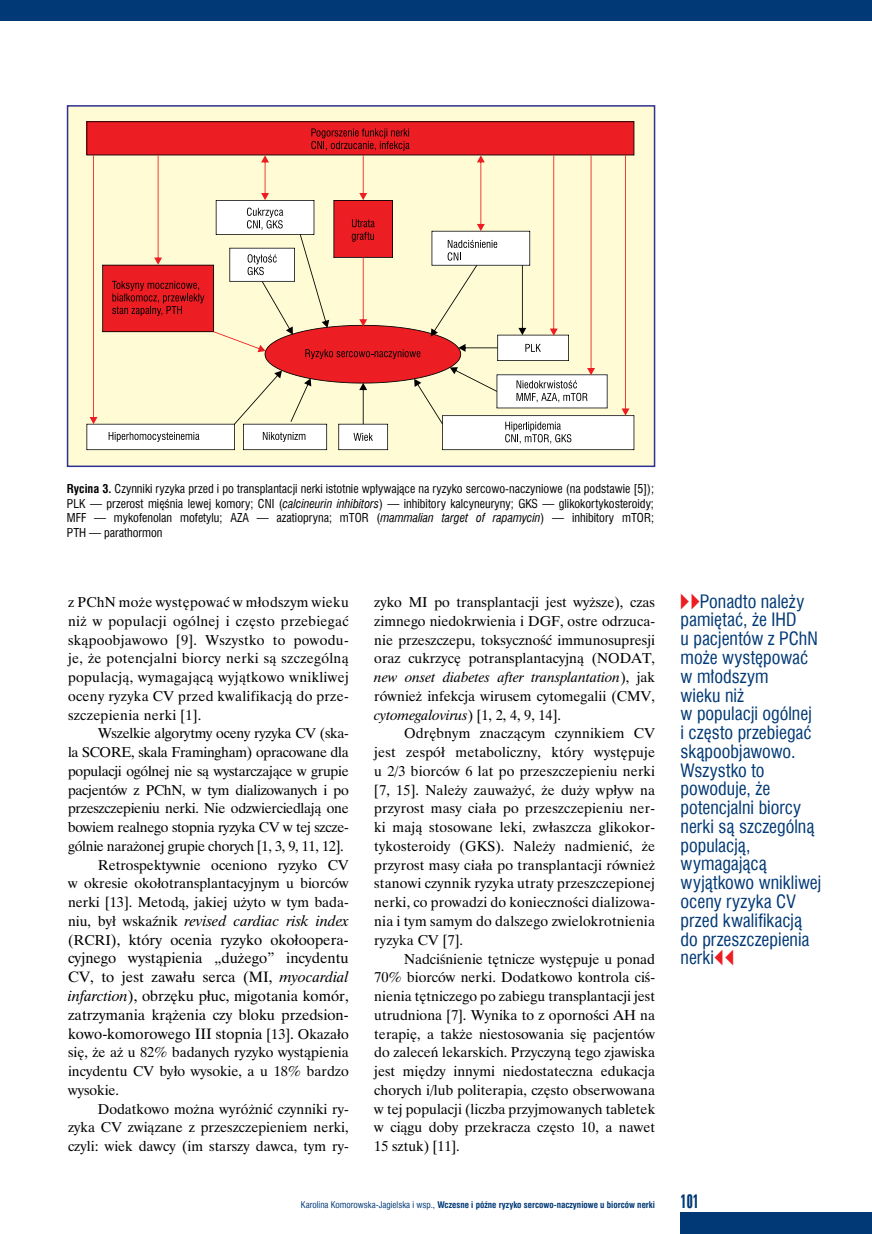
<style>
.page{position:relative;width:872px;height:1234px;background:#fff}
.page>*{position:absolute;margin:0;border:0;box-sizing:border-box;transform-origin:0 0}
.t1{font:18px/18.8px "Swis 721 Cn EU";color:#003976}
.t2{font:18px "Swis 924 EU";color:#003976}
.t3{font:15px/18.8px "Time Ibis EE";color:#000;text-align:justify}
.t4{font:14.25px/18.8px "Time Ibis EE";color:#000;text-align:justify}
.t5{font:14.25px "Time Ibis EE";letter-spacing:-.02em;color:#000}
.t6{font:12px/14.7px "Swis 721 Cn EU";color:#000;text-align:justify}
.t7{font:700 9px "Swis 721 Cn EU";color:#003976}
.s1{font-weight:700}
.s2{font-style:italic}
.s3{font-size:14.25px}
.s4{font-family:"Newspaper Pi";color:#ed1d24}
.s5{font-weight:400}
</style>
<div class="page">
<div style="left:680px;top:1212px;width:192px;height:21px;background:#003976"></div>
<div style="left:0;top:0;width:872px;height:21px;background:#003976"></div>
<div style="left:67px;top:105px;width:588px;height:362px;background:#fffcd5;border:2px solid #2e3092"></div>
<svg style="left:86px;top:121px;width:548px;height:329px"></svg>
<p class="t6" style="left:67px;top:481px;width:588px"><span class="s1">Rycina 3.</span> Czynniki ryzyka przed i po transplantacji nerki istotnie wpływające na ryzyko sercowo-naczyniowe (na podstawie [5]); PLK — przerost mięśnia lewej komory; CNI (<span class="s2">calcineurin inhibitors</span>) — inhibitory kalcyneuryny; GKS — glikokortykosteroidy; MFF — mykofenolan mofetylu; AZA — azatiopryna; mTOR (<span class="s2">mammalian target of rapamycin</span>) — inhibitory mTOR; PTH — parathormon</p>
<p class="t4" style="left:68px;top:592px;width:282px">z PChN może występować w młodszym wieku niż w populacji ogólnej i często przebiegać skąpoobjawowo [9]. Wszystko to powodu&shy;je, że potencjalni biorcy nerki są szczególną populacją, wymagającą wyjątkowo wnikliwej oceny ryzyka CV przed kwalifikacją do prze&shy;szczepienia nerki [1].</p>
<p class="t5" style="left:98px;top:724px;width:252px">Wszelkie algorytmy oceny ryzyka CV (ska-</p>
<p class="t5" style="left:68px;top:743px;width:282px">la SCORE, skala Framingham) opracowane dla</p>
<p class="t5" style="left:68px;top:762px;width:282px">populacji ogólnej nie są wystarczające w grupie</p>
<p class="t5" style="left:68px;top:780px;width:282px">pacjentów z PChN, w tym dializowanych i po</p>
<p class="t5" style="left:68px;top:799px;width:282px">przeszczepieniu nerki. Nie odzwierciedlają one</p>
<p class="t5" style="left:68px;top:818px;width:282px">bowiem realnego stopnia ryzyka CV w tej szcze-</p>
<p class="t5" style="left:68px;top:837px;width:277px">gólnie narażonej grupie chorych [1, 3, 9, 11, 12].</p>
<p class="t4" style="left:98px;top:855px;width:252px">Retrospektywnie oceniono ryzyko CV</p>
<p class="t4" style="left:68px;top:873px;width:282px">w okresie okołotransplantacyjnym u biorców</p>
<p class="t4" style="left:68px;top:892px;width:282px">nerki [13]. Metodą, jakiej użyto w tym bada-</p>
<p class="t3" style="left:68px;top:911px;width:282px"><span class="s3">niu, był wskaźnik</span> <span class="s2">revised cardiac risk index </span><span class="s3">(RCRI</span>), który ocenia ryzyko okołoopera&shy;cyjnego wystąpienia „dużego” incydentu CV, to jest zawału serca (MI, <span class="s2">myocardial infarction</span>), obrzęku płuc, migotania komór, zatrzymania krążenia czy bloku przedsion&shy;kowo-komorowego III stopnia <span class="s3">[13]</span>. <span class="s3">Okazało</span></p>
<p class="t4" style="left:68px;top:1042px;width:282px">się, że aż u 82% badanych ryzyko wystąpienia incydentu CV było wysokie, a u 18% bardzo wysokie.</p>
<p class="t4" style="left:68px;top:1098px;width:282px;text-indent:30px">Dodatkowo można wyróżnić czynniki ry&shy;zyka CV związane z przeszczepieniem nerki, czyli: wiek dawcy (im starszy dawca, tym ry-</p>
<p class="t4" style="left:374px;top:592px;width:282px">zyko MI po transplantacji jest wyższe), czas zimnego niedokrwienia i DGF, ostre odrzuca&shy;nie przeszczepu, toksyczność immunosupresji oraz cukrzycę potransplantacyjną (NODAT, <span class="s2">new onset diabetes after transplantation</span>), jak również infekcja wirusem cytomegalii (CMV, <span class="s2">cytomegalovirus</span>) [1, 2, 4, 9, 14].</p>
<p class="t4" style="left:374px;top:723px;width:282px;text-indent:30px">Odrębnym znaczącym czynnikiem CV jest zespół metaboliczny, który występuje u 2/3 biorców 6 lat po przeszczepieniu nerki [7, 15]. Należy zauważyć, że duży wpływ na przyrost masy ciała po przeszczepieniu ner&shy;ki mają stosowane leki, zwłaszcza glikokor&shy;tykosteroidy (GKS). Należy nadmienić, że przyrost masy ciała po transplantacji również stanowi czynnik ryzyka utraty przeszczepionej nerki, co prowadzi do konieczności dializowa&shy;nia i tym samym do dalszego zwielokrotnienia ryzyka CV [7].</p>
<p class="t4" style="left:374px;top:948px;width:282px;text-indent:30px">Nadciśnienie tętnicze występuje u ponad 70% biorców nerki. Dodatkowo kontrola ciś&shy;nienia tętniczego po zabiegu transplantacji jest utrudniona [7]. Wynika to z oporności AH na terapię, a także niestosowania się pacjentów do zaleceń lekarskich. Przyczyną tego zjawiska jest między innymi niedostateczna edukacja chorych i/lub politerapia, często obserwowana w tej populacji (liczba przyjmowanych tabletek w ciągu doby przekracza często 10, a nawet 15 sztuk) [11].</p>
<p class="t1" style="left:680px;top:591px;width:142px"><span class="s4">VV</span>Ponadto należy pamiętać, że IHD<br>u pacjentów z PChN może występować w młodszym<br>wieku niż<br>w populacji ogólnej<br>i często przebiegać skąpoobjawowo.<br>Wszystko to powoduje, że potencjalni biorcy nerki są szczególną populacją, wymagającą wyjątkowo wnikliwej oceny ryzyka CV przed kwalifikacją do przeszczepienia nerki<span class="s4">CC</span></p>
<p class="t7" style="left:301px;top:1198px;width:355px"><span class="s5">Karolina Komorowska-Jagielska i wsp.,</span> Wczesne i późne ryzyko sercowo-naczyniowe u biorców nerki</p>
<p class="t2" style="left:680px;top:1189px;width:20px">101</p>
</div>
